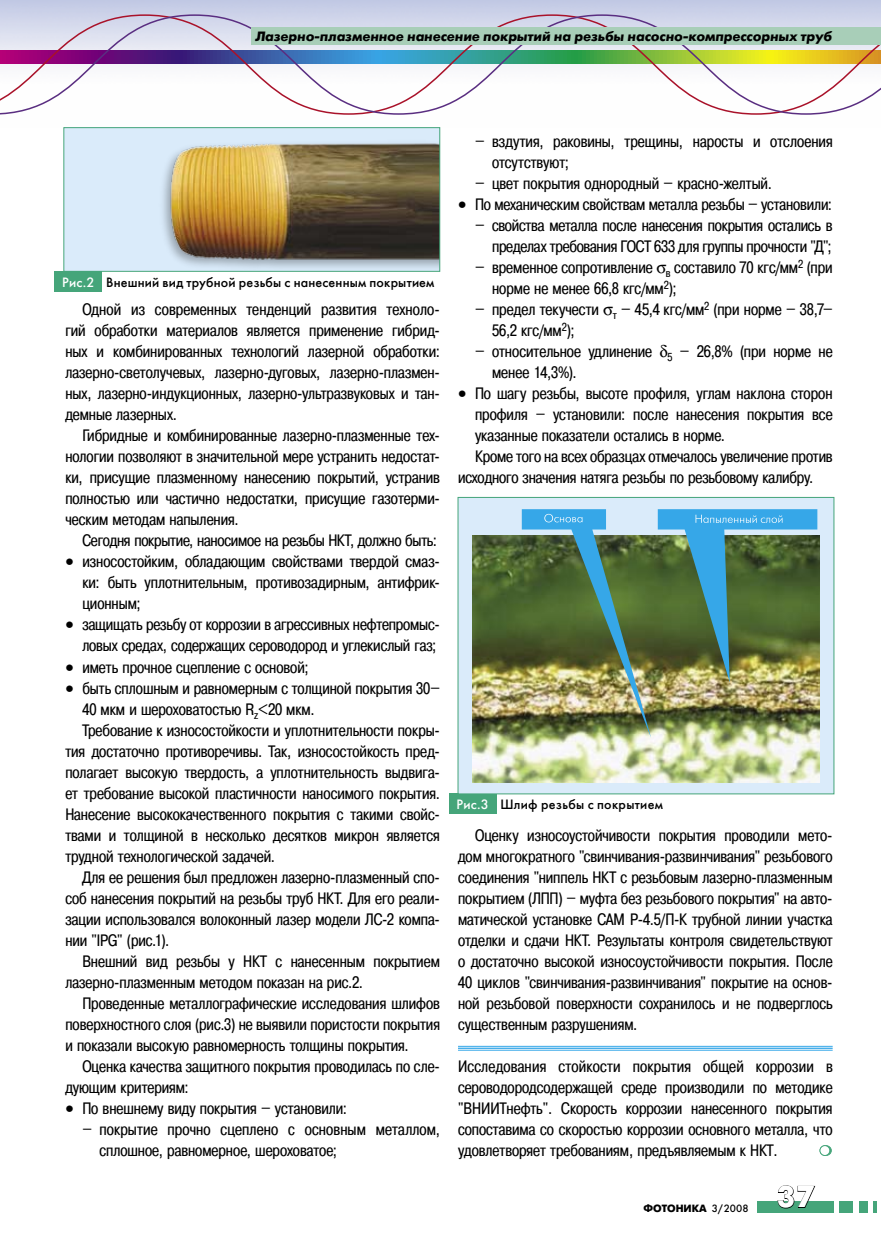
<style>
.page{position:relative;width:881px;height:1234px;background:#fff}
.page>*{position:absolute;margin:0;border:0;box-sizing:border-box;transform-origin:0 0}
.t1{font:700 30px "Futuris C";color:#fff}
.t2{font:18px "Symbol";color:#000}
.t3{font:16.5px/21px "Pragmatica Cond C";color:#000;text-align:justify}
.t4{font:13.5px "Futuris C";letter-spacing:.015em;color:#000}
.t5{font:italic 700 13.5px "Futuris C";color:#000}
.t6{font:700 10.5px "Futuris C";color:#000}
.s1{color:#fff}
.s2{font-weight:400}
</style>
<div class="page">
<svg style="left:0;top:14px;width:880px;height:101px"></svg>
<hr style="left:458px;top:1045px;width:374px;height:1px;background:#36a7e8">
<hr style="left:458px;top:1047px;width:374px;height:1px;background:#36a7e8">
<hr style="left:458px;top:1049px;width:374px;height:1px;background:#36a7e8">
<div style="left:819px;top:1144px;width:12px;height:11px;border:1px solid #45a57a;border-radius:50%"></div>
<div style="left:819px;top:1144px;width:10px;height:11px;border:1px solid #45a57a;border-radius:50%"></div>
<div style="left:251px;top:28px;width:629px;height:17px;background:#a8ceb8"></div>
<div style="left:55px;top:271px;width:47px;height:20px;background:#45a57a"></div>
<div style="left:64px;top:128px;width:375px;height:143px;background:#daebfa"></div>
<div style="left:158px;top:138px;width:281px;height:133px;background:#000;opacity:.3"></div>
<img style="left:158px;top:140px;width:280px;height:124px">
<div style="left:64px;top:127px;width:376px;height:144px;border:1px solid #45a57a"></div>
<div style="left:449px;top:793px;width:47px;height:20px;background:#45a57a"></div>
<div style="left:458px;top:497px;width:375px;height:296px;background:#daebfa"></div>
<img style="left:472px;top:535px;width:347px;height:247px">
<img style="left:657px;top:509px;width:160px;height:173px">
<img style="left:521px;top:509px;width:129px;height:228px">
<div style="left:457px;top:497px;width:376px;height:297px;border:1px solid #45a57a"></div>
<div style="left:757px;top:1201px;width:76px;height:11px;background:#45a57a"></div>
<div style="left:838px;top:1201px;width:14px;height:11px;background:#45a57a"></div>
<div style="left:858px;top:1201px;width:9px;height:11px;background:#45a57a"></div>
<svg style="left:873px;top:1201px;width:2px;height:11px"></svg>
<svg style="left:777px;top:1185px;width:38px;height:23px"></svg>
<p class="t5" style="left:255px;top:29px;width:578px">Лазерно-плазменное нанесение покрытий на резьбы насосно-компрессорных труб</p>
<p class="t4" style="left:62px;top:274px;width:373px"><span class="s1">Рис.2</span> Внешний вид трубной резьбы с нанесенным покрытием</p>
<p class="t3" style="left:65px;top:299px;width:376px;text-indent:17px">Одной из современных тенденций развития техноло&shy;гий обработки материалов является применение гибрид&shy;ных и комбинированных технологий лазерной обработки: лазерно-светолучевых, лазерно-дуговых, лазерно-плазмен&shy;ных, лазерно-индукционных, лазерно-ультразвуковых и тан&shy;демные лазерных.</p>
<p class="t3" style="left:65px;top:425px;width:376px;text-indent:17px">Гибридные и комбинированные лазерно-плазменные тех&shy;нологии позволяют в значительной мере устранить недостат&shy;ки, присущие плазменному нанесению покрытий, устранив полностью или частично недостатки, присущие газотерми&shy;ческим методам напыления.</p>
<p class="t3" style="left:82px;top:530px;width:356px">Сегодня покрытие, наносимое на резьбы НКТ, должно быть:</p>
<p class="t3" style="left:82px;top:551px;width:359px">износостойким, обладающим свойствами твердой смаз-</p>
<p class="t3" style="left:82px;top:572px;width:359px">ки: быть уплотнительным, противозадирным, антифрик-</p>
<p class="t3" style="left:82px;top:593px;width:60px">ционным;</p>
<p class="t3" style="left:82px;top:614px;width:359px">защищать резьбу от коррозии в агрессивных нефтепромыс-</p>
<p class="t3" style="left:82px;top:635px;width:355px">ловых средах, содержащих сероводород и углекислый газ;</p>
<p class="t3" style="left:82px;top:656px;width:227px">иметь прочное сцепление с основой;</p>
<p class="t3" style="left:82px;top:677px;width:359px">быть сплошным и равномерным с толщиной покрытия 30–</p>
<p class="t3" style="left:82px;top:698px;width:233px">40 мкм и шероховатостью R<sub>z</sub>&lt;20 мкм.</p>
<p class="t3" style="left:82px;top:719px;width:359px">Требование к износостойкости и уплотнительности покры-</p>
<p class="t3" style="left:65px;top:740px;width:376px">тия достаточно противоречивы. Так, износостойкость пред-</p>
<p class="t3" style="left:65px;top:761px;width:376px">полагает высокую твердость, а уплотнительность выдвига-</p>
<p class="t3" style="left:65px;top:782px;width:376px">ет требование высокой пластичности наносимого покрытия.</p>
<p class="t3" style="left:65px;top:803px;width:376px">Нанесение высококачественного покрытия с такими свойс-</p>
<p class="t3" style="left:65px;top:824px;width:376px">твами и толщиной в несколько десятков микрон является</p>
<p class="t3" style="left:65px;top:845px;width:211px">трудной технологической задачей.</p>
<p class="t3" style="left:82px;top:866px;width:359px">Для ее решения был предложен лазерно-плазменный спо-</p>
<p class="t3" style="left:65px;top:887px;width:376px">соб нанесения покрытий на резьбы труб НКТ. Для его реали-</p>
<p class="t3" style="left:65px;top:908px;width:376px">зации использовался волоконный лазер модели ЛС-2 компа-</p>
<p class="t3" style="left:65px;top:929px;width:105px">нии "IPG" (рис.1).</p>
<p class="t3" style="left:82px;top:950px;width:359px">Внешний вид резьбы у НКТ с нанесенным покрытием</p>
<p class="t3" style="left:65px;top:971px;width:299px">лазерно-плазменным методом показан на рис.2.</p>
<p class="t3" style="left:82px;top:992px;width:359px">Проведенные металлографические исследования шлифов</p>
<p class="t3" style="left:65px;top:1013px;width:376px">поверхностного слоя (рис.3) не выявили пористости покрытия</p>
<p class="t3" style="left:65px;top:1034px;width:345px">и показали высокую равномерность толщины покрытия.</p>
<p class="t3" style="left:82px;top:1055px;width:359px">Оценка качества защитного покрытия проводилась по сле-</p>
<p class="t3" style="left:65px;top:1076px;width:125px">дующим критериям:</p>
<p class="t3" style="left:82px;top:1097px;width:266px">По внешнему виду покрытия – установили:</p>
<p class="t3" style="left:99px;top:1118px;width:342px">покрытие прочно сцеплено с основным металлом,</p>
<p class="t3" style="left:99px;top:1139px;width:239px">сплошное, равномерное, шероховатое;</p>
<p class="t2" style="left:65px;top:549px;width:10px">•</p>
<p class="t2" style="left:65px;top:612px;width:10px">•</p>
<p class="t2" style="left:65px;top:1095px;width:10px">•</p>
<p class="t3" style="left:82px;top:1118px;width:11px">–</p>
<p class="t3" style="left:492px;top:131px;width:342px">вздутия, раковины, трещины, наросты и отслоения</p>
<p class="t3" style="left:492px;top:152px;width:78px">отсутствуют;</p>
<p class="t3" style="left:492px;top:173px;width:281px">цвет покрытия однородный – красно-желтый.</p>
<p class="t3" style="left:475px;top:194px;width:358px">По механическим свойствам металла резьбы – установили:</p>
<p class="t3" style="left:492px;top:215px;width:342px">свойства металла после нанесения покрытия остались в</p>
<p class="t3" style="left:492px;top:236px;width:341px">пределах требования ГОСТ 633 для группы прочности "Д";</p>
<p class="t3" style="left:492px;top:257px;width:342px">временное сопротивление <sub>в</sub> составило 70 кгс/мм<sup>2</sup> (при</p>
<p class="t3" style="left:492px;top:278px;width:186px">норме не менее 66,8 кгс/мм<sup>2</sup>);</p>
<p class="t3" style="left:492px;top:299px;width:342px">предел текучести <sub>т</sub> – 45,4 кгс/мм<sup>2</sup> (при норме – 38,7–</p>
<p class="t3" style="left:492px;top:320px;width:84px">56,2 кгс/мм<sup>2</sup>);</p>
<p class="t3" style="left:492px;top:341px;width:342px">относительное удлинение <sub>5</sub> – 26,8% (при норме не</p>
<p class="t3" style="left:492px;top:362px;width:86px">менее 14,3%).</p>
<p class="t3" style="left:475px;top:383px;width:359px">По шагу резьбы, высоте профиля, углам наклона сторон</p>
<p class="t3" style="left:475px;top:404px;width:359px">профиля – установили: после нанесения покрытия все</p>
<p class="t3" style="left:475px;top:425px;width:251px">указанные показатели остались в норме.</p>
<p class="t3" style="left:475px;top:446px;width:359px">Кроме того на всех образцах отмечалось увеличение против</p>
<p class="t3" style="left:458px;top:467px;width:356px">исходного значения натяга резьбы по резьбовому калибру.</p>
<p class="t3" style="left:475px;top:131px;width:11px">–</p>
<p class="t3" style="left:475px;top:173px;width:11px">–</p>
<p class="t2" style="left:458px;top:192px;width:10px">•</p>
<p class="t3" style="left:475px;top:215px;width:11px">–</p>
<p class="t3" style="left:475px;top:257px;width:11px">–</p>
<p class="t3" style="left:475px;top:299px;width:11px">–</p>
<p class="t3" style="left:475px;top:341px;width:11px">–</p>
<p class="t2" style="left:458px;top:381px;width:10px">•</p>
<p class="t4" style="left:456px;top:796px;width:208px"><span class="s1">Рис.3</span> Шлиф резьбы с покрытием</p>
<p class="t3" style="left:458px;top:824px;width:376px;text-indent:17px">Оценку износоустойчивости покрытия проводили мето&shy;дом многократного "свинчивания-развинчивания" резьбового соединения "ниппель НКТ с резьбовым лазерно-плазменным покрытием (ЛПП) – муфта без резьбового покрытия" на авто&shy;матической установке САМ Р-4.5/П-К трубной линии участка отделки и сдачи НКТ. Результаты контроля свидетельствуют о достаточно высокой износоустойчивости покрытия. После 40 циклов "свинчивания-развинчивания" покрытие на основ&shy;ной резьбовой поверхности сохранилось и не подверглось существенным разрушениям.</p>
<p class="t3" style="left:458px;top:1055px;width:376px">Исследования стойкости покрытия общей коррозии в сероводородсодержащей среде производили по методике "ВНИИТнефть". Скорость коррозии нанесенного покрытия сопоставима со скоростью коррозии основного металла, что удовлетворяет требованиям, предъявляемым к НКТ.</p>
<p class="t6" style="left:643px;top:1202px;width:107px">ФОТОНИКА <span class="s2">3/2008</span></p>
<h1 class="t1" style="left:776px;top:1179px;width:39px">37</h1>
</div>
